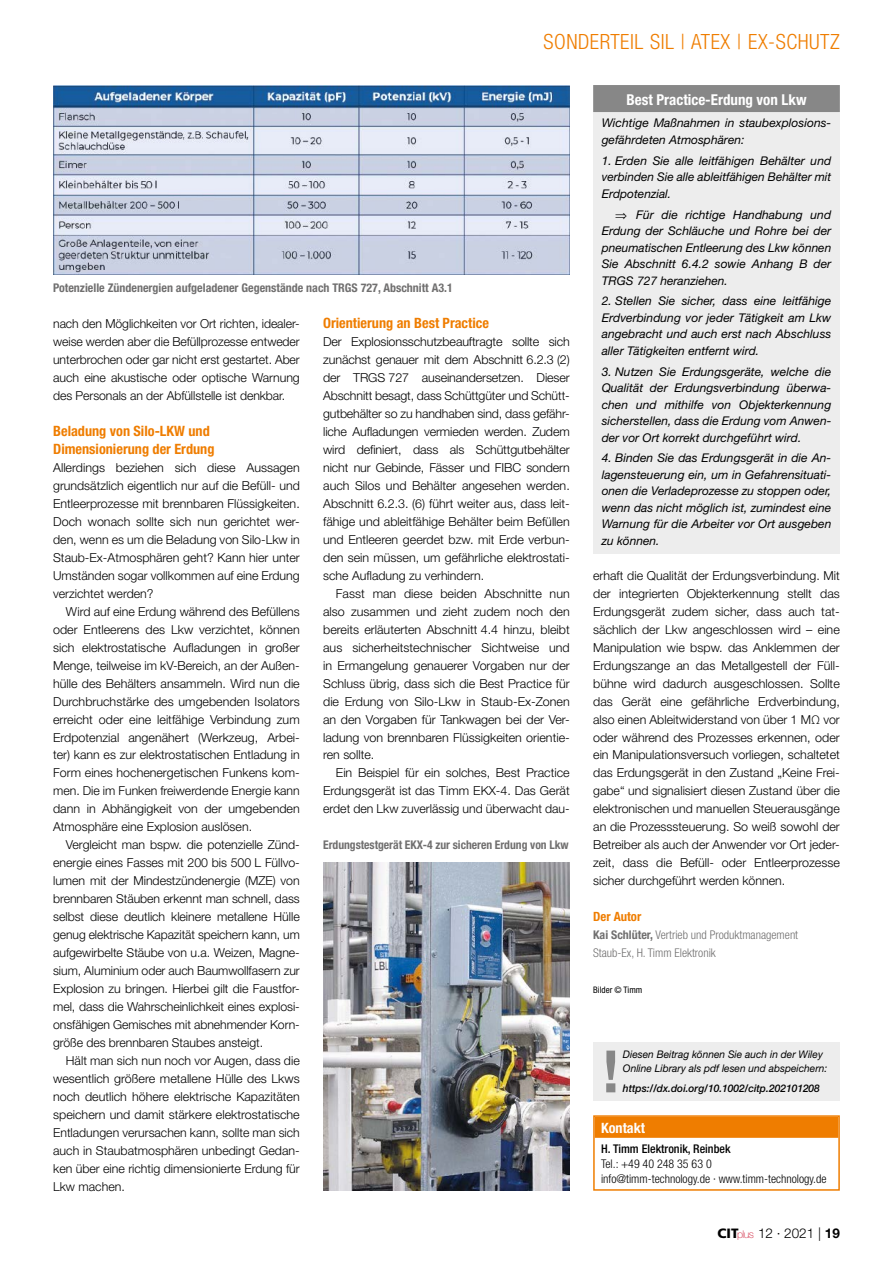
<style>
.page{position:relative;width:893px;height:1263px;background:#fff}
.page>*{position:absolute;margin:0;border:0;box-sizing:border-box;transform-origin:0 0}
.t1{font:300 condensed 21px "Helvetica Neue LT Std";letter-spacing:.025em;color:#ef7d00}
.t2{font:700 condensed 15px "Helvetica Neue LT Std";color:#fff}
.t3{font:700 condensed 14.25px/18px "Helvetica Neue LT Std";color:#ef7d00}
.t4{font:700 condensed 14.25px "Helvetica Neue LT Std";color:#fff}
.t5{font:300 13.5px "Helvetica Neue LT Std";color:#000}
.t6{font:700 condensed 12.75px "Helvetica Neue LT Std";color:#ef7d00}
.t7{font:300 12.3px/18px "Helvetica Neue LT Std";letter-spacing:-.005em;color:#000;text-align:justify}
.t8{font:italic 12px/16.5px "Helvetica Neue LT Std";color:#000;text-align:justify}
.t9{font:700 condensed 12px "Helvetica Neue LT Std";color:#706f6f}
.t10{font:300 condensed 12px/18px "Helvetica Neue LT Std";color:#706f6f}
.t11{font:300 condensed 12px/15px "Helvetica Neue LT Std";color:#000}
.t12{font:500 condensed 12px "Helvetica Neue LT Std";color:#000}
.t13{font:italic 10.5px/13.5px "Helvetica Neue LT Std";color:#000}
.t14{font:italic 500 10.5px "Helvetica Neue LT Std";color:#000}
.t15{font:condensed 9px "Helvetica Neue LT Std";color:#000}
.s1{font-weight:700}
.s2{font-family:"Frutiger LT Com";font-weight:900}
.s3{font-weight:100;font-size:10.65px;color:#ce1531}
</style>
<div class="page">
<div style="left:593px;top:85px;width:247px;height:468px;background:#ededed"></div>
<div style="left:593px;top:85px;width:247px;height:27px;background:#878787"></div>
<div style="left:595px;top:1117px;width:243px;height:21px;background:#ef7d00"></div>
<div style="left:593px;top:1115px;width:247px;height:76px;border:2px solid #ef7d00"></div>
<div style="left:593px;top:1042px;width:247px;height:59px;background:#ededed"></div>
<svg style="left:606px;top:1050px;width:9px;height:42px"></svg>
<img style="left:323px;top:862px;width:247px;height:329px">
<img style="left:53px;top:85px;width:517px;height:189px">
<h1 class="t1" style="left:543px;top:29px;width:298px">Sonderteil SIL | ATEX | Ex-Schutz</h1>
<p class="t9" style="left:53px;top:281px;width:401px">Potenzielle Zündenergien aufgeladener Gegenstände nach TRGS 727, Abschnitt A3.1</p>
<p class="t7" style="left:53px;top:315px;width:248px">nach den Möglichkeiten vor Ort richten, idealer&shy;weise werden aber die Befüllprozesse entweder unterbrochen oder gar nicht erst gestartet. Aber auch eine akustische oder optische Warnung des Personals an der Abfüllstelle ist denkbar.</p>
<p class="t3" style="left:53px;top:422px;width:163px">Beladung von Silo-LKW und<br>Dimensionierung der Erdung</p>
<p class="t7" style="left:53px;top:458px;width:248px">Allerdings beziehen sich diese Aussagen grundsätzlich eigentlich nur auf die Befüll- und Entleerprozesse mit brennbaren Flüssigkeiten.<br>Doch wonach sollte sich nun gerichtet wer&shy;den, wenn es um die Beladung von Silo-Lkw in Staub-Ex-Atmosphären geht? Kann hier unter Umständen sogar vollkommen auf eine Erdung verzichtet werden?</p>
<p class="t7" style="left:53px;top:602px;width:248px;text-indent:13px">Wird auf eine Erdung während des Befüllens oder Entleerens des Lkw verzichtet, können sich elektrostatische Aufladungen in großer Menge, teilweise im kV-Bereich, an der Außen&shy;hülle des Behälters ansammeln. Wird nun die Durchbruchstärke des umgebenden Isolators erreicht oder eine leitfähige Verbindung zum Erdpotenzial angenähert (Werkzeug, Arbei&shy;ter) kann es zur elektrostatischen Entladung in Form eines hochenergetischen Funkens kom&shy;men. Die im Funken freiwerdende Energie kann dann in Abhängigkeit von der umgebenden Atmosphäre eine Explosion auslösen.</p>
<p class="t7" style="left:53px;top:836px;width:248px;text-align:left;text-indent:13px">Vergleicht man bspw. die potenzielle Zünd&shy;energie eines Fasses mit 200 bis 500 L Füllvo&shy;lumen mit der Mindestzündenergie (MZE) von brennbaren Stäuben erkennt man schnell, dass selbst diese deutlich kleinere metallene Hülle genug elektrische Kapazität speichern kann, um aufgewirbelte Stäube von u.a. Weizen, Magne&shy;sium, Aluminium oder auch Baumwollfasern zur Explosion zu bringen. Hierbei gilt die Faustfor&shy;mel, dass die Wahrscheinlichkeit eines explosi&shy;onsfähigen Gemisches mit abnehmender Korn&shy;größe des brennbaren Staubes ansteigt.</p>
<p class="t7" style="left:53px;top:1051px;width:248px;text-indent:13px">Hält man sich nun noch vor Augen, dass die wesentlich größere metallene Hülle des Lkws noch deutlich höhere elektrische Kapazitäten speichern und damit stärkere elektrostatische Entladungen verursachen kann, sollte man sich auch in Staubatmosphären unbedingt Gedan&shy;ken über eine richtig dimensionierte Erdung für Lkw machen.</p>
<p class="t3" style="left:323px;top:314px;width:167px">Orientierung an Best Practice</p>
<p class="t7" style="left:323px;top:333px;width:248px">Der Explosionsschutzbeauftragte sollte sich zunächst genauer mit dem Abschnitt 6.2.3 (2) der TRGS 727 auseinandersetzen. Dieser Abschnitt besagt, dass Schüttgüter und Schütt&shy;gutbehälter so zu handhaben sind, dass gefähr&shy;liche Aufladungen vermieden werden. Zudem wird definiert, dass als Schüttgutbehälter nicht nur Gebinde, Fässer und FIBC sondern auch Silos und Behälter angesehen werden.<br>Abschnitt 6.2.3. (6) führt weiter aus, dass leit&shy;fähige und ableitfähige Behälter beim Befüllen und Entleeren geerdet bzw. mit Erde verbun&shy;den sein müssen, um gefährliche elektrostati&shy;sche Aufladung zu verhindern.</p>
<p class="t7" style="left:323px;top:584px;width:248px;text-indent:13px">Fasst man diese beiden Abschnitte nun also zusammen und zieht zudem noch den bereits erläuterten Abschnitt 4.4 hinzu, bleibt aus sicherheitstechnischer Sichtweise und in Ermangelung genauerer Vorgaben nur der Schluss übrig, dass sich die Best Practice für die Erdung von Silo-Lkw in Staub-Ex-Zonen an den Vorgaben für Tankwagen bei der Ver&shy;ladung von brennbaren Flüssigkeiten orientie&shy;ren sollte.</p>
<p class="t7" style="left:323px;top:764px;width:248px;text-indent:13px">Ein Beispiel für ein solches, Best Practice Erdungsgerät ist das Timm EKX-4. Das Gerät erdet den Lkw zuverlässig und überwacht dau-</p>
<p class="t9" style="left:323px;top:838px;width:247px">Erdungstestgerät EKX-4 zur sicheren Erdung von Lkw</p>
<p class="t2" style="left:626px;top:90px;width:182px">Best Practice-Erdung von Lkw</p>
<p class="t8" style="left:602px;top:115px;width:231px">Wichtige Maßnahmen in staubexplosions&shy;gefährdeten Atmosphären:</p>
<p class="t8" style="left:602px;top:152px;width:231px">1. Erden Sie alle leitfähigen Behälter und verbinden Sie alle ableitfähigen Behälter mit Erdpotenzial.</p>
<p class="t8" style="left:602px;top:206px;width:231px;text-indent:14px">⇒ Für die richtige Handhabung und Erdung der Schläuche und Rohre bei der pneumatischen Entleerung des Lkw können Sie Abschnitt 6.4.2 sowie Anhang B der TRGS 727 heranziehen.</p>
<p class="t8" style="left:602px;top:293px;width:231px">2. Stellen Sie sicher, dass eine leitfähige Erdverbindung vor jeder Tätigkeit am Lkw angebracht und auch erst nach Abschluss aller Tätigkeiten entfernt wird.</p>
<p class="t8" style="left:602px;top:363px;width:231px">3. Nutzen Sie Erdungsgeräte, welche die Qualität der Erdungsverbindung überwa&shy;chen und mithilfe von Objekterkennung sicherstellen, dass die Erdung vom Anwen&shy;der vor Ort korrekt durchgeführt wird.</p>
<p class="t8" style="left:602px;top:450px;width:231px">4. Binden Sie das Erdungsgerät in die An&shy;lagensteuerung ein, um in Gefahrensituati&shy;onen die Verladeprozesse zu stoppen oder, wenn das nicht möglich ist, zumindest eine Warnung für die Arbeiter vor Ort ausgeben zu können.</p>
<p class="t7" style="left:593px;top:566px;width:248px">erhaft die Qualität der Erdungsverbindung. Mit der integrierten Objekterkennung stellt das Erdungsgerät zudem sicher, dass auch tat&shy;sächlich der Lkw angeschlossen wird – eine Manipulation wie bspw. das Anklemmen der Erdungszange an das Metallgestell der Füll&shy;bühne wird dadurch ausgeschlossen. Sollte das Gerät eine gefährliche Erdverbindung, also einen Ableitwiderstand von über 1 MΩ vor oder während des Prozesses erkennen, oder ein Manipulationsversuch vorliegen, schaltetet das Erdungsgerät in den Zustand „Keine Frei&shy;gabe“ und signalisiert diesen Zustand über die elektronischen und manuellen Steuerausgänge an die Prozesssteuerung. So weiß sowohl der Betreiber als auch der Anwender vor Ort jeder&shy;zeit, dass die Befüll- oder Entleerprozesse sicher durchgeführt werden können.</p>
<p class="t6" style="left:593px;top:909px;width:50px">Der Autor</p>
<p class="t10" style="left:593px;top:926px;width:206px"><span class="s1">Kai Schlüter,</span> Vertrieb und Produktmanagement<br>Staub-Ex, H. Timm Elektronik</p>
<p class="t15" style="left:593px;top:985px;width:51px">Bilder © Timm</p>
<p class="t13" style="left:623px;top:1047px;width:206px">Diesen Beitrag können Sie auch in der Wiley<br>Online Library als pdf lesen und abspeichern:</p>
<p class="t14" style="left:623px;top:1082px;width:198px">https://dx.doi.org/10.1002/citp.202101208</p>
<p class="t4" style="left:601px;top:1119px;width:46px">Kontakt</p>
<p class="t12" style="left:601px;top:1141px;width:131px">H. Timm Elektronik, Reinbek</p>
<p class="t11" style="left:601px;top:1156px;width:227px">Tel.: +49 40 248 35 63 0<br>info@timm-technology.de · www.timm-technology.de</p>
<p class="t5" style="left:717px;top:1224px;width:124px"><span class="s2">CIT</span><span class="s3">plus</span> 12 · 2021 | <span class="s1">19</span></p>
</div>
